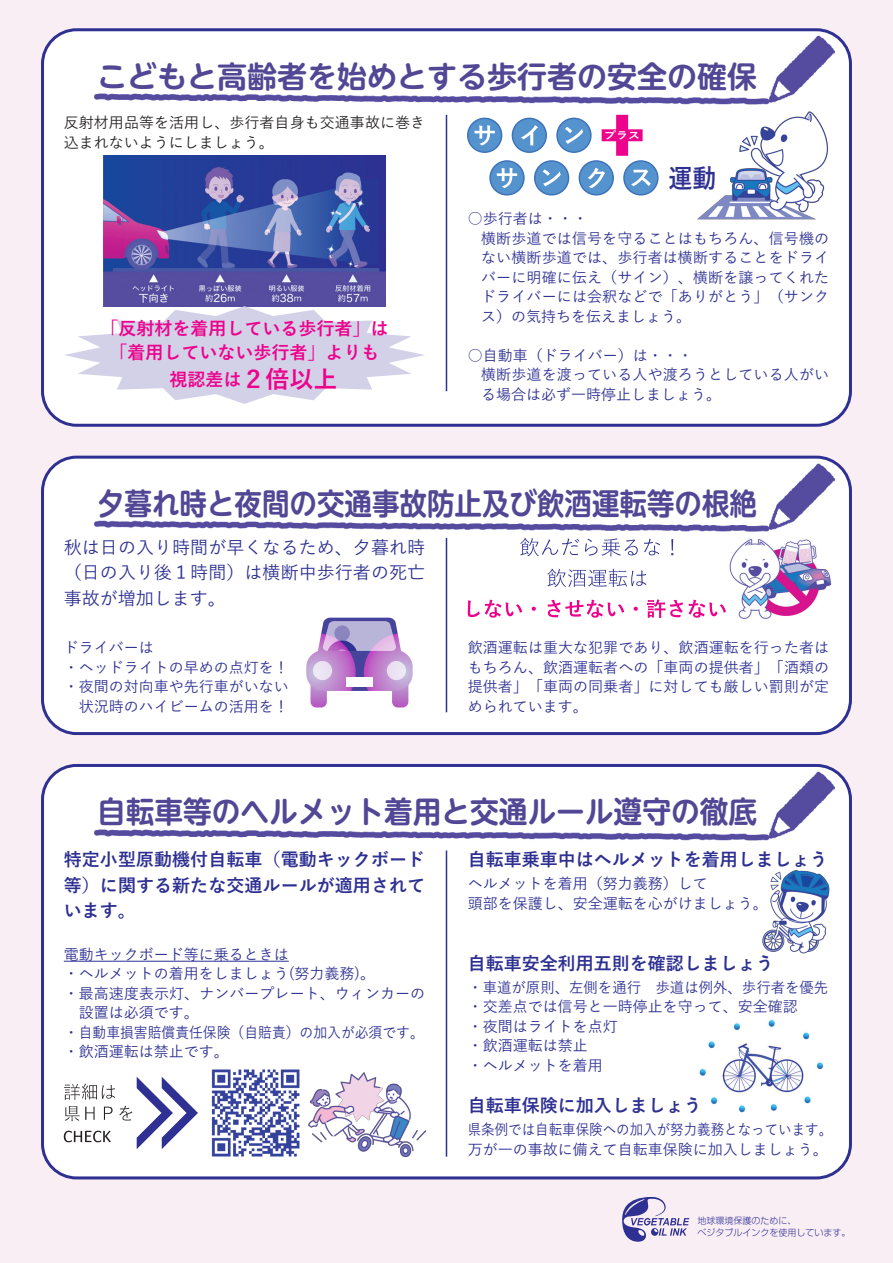
<style>
.page{position:relative;width:893px;height:1263px;background:#faeef5}
.page>*{position:absolute;margin:0;border:0;box-sizing:border-box;transform-origin:0 0}
.t1{font:700 30px "UD Shin M Go Pro De";color:#514795;scale:.92 1}
.t2{font:700 30px "UD Shin M Go Pro De";color:#514795;scale:.96 1}
.t3{font:700 30px "UD Shin M Go Pro De";color:#514795}
.t4{font:700 26.25px "Yu Go";color:#2e3092;scale:.91 1}
.t5{font:700 18px/25.5px "Yu Go";color:#2e3092;text-align:justify}
.t6{font:500 18px/25.5px "Yu Go";letter-spacing:.005em;color:#2e3092;text-align:justify}
.t7{font:700 18px/24px "Yu Go";color:#ed028c;text-align:center}
.t8{font:500 15px/19.5px "Yu Go";color:#2e3092}
.t9{font:500 15px/19.5px "Yu Go";color:#2e3092;scale:.9 1}
.t10{font:500 15px/19.5px "Yu Go";letter-spacing:.005em;color:#231f20}
.t11{font:700 10.2px "Yu Go";color:#fff;scale:1.18 1}
.t12{font:300 9px/12px "Shin Go Pro";color:#2e3092}
.s1{font-size:24px}
</style>
<div class="page">
<svg style="left:622px;top:1197px;width:67px;height:45px"></svg>
<div style="left:43px;top:30px;width:807px;height:395px;background:#fff;border-radius:34px"></div>
<div style="left:41px;top:28px;width:811px;height:399px;border:3px solid #2e3092;border-radius:34px"></div>
<img style="left:43px;top:30px;width:809px;height:87px">
<img style="left:103px;top:155px;width:283px;height:151px">
<img style="left:690px;top:92px;width:144px;height:128px">
<svg style="left:467px;top:118px;width:35px;height:35px"></svg>
<svg style="left:474px;top:125px;width:21px;height:20px"></svg>
<div style="left:512px;top:118px;width:35px;height:35px;background:#5593ce;border:1px solid #3c72b9;border-radius:50%"></div>
<svg style="left:521px;top:125px;width:17px;height:20px"></svg>
<div style="left:556px;top:118px;width:36px;height:35px;background:#5593ce;border:1px solid #3c72b9;border-radius:50%"></div>
<svg style="left:565px;top:127px;width:18px;height:17px"></svg>
<svg style="left:602px;top:115px;width:41px;height:41px"></svg>
<svg style="left:489px;top:160px;width:36px;height:36px"></svg>
<svg style="left:497px;top:168px;width:20px;height:20px"></svg>
<svg style="left:534px;top:160px;width:35px;height:36px"></svg>
<svg style="left:543px;top:169px;width:18px;height:17px"></svg>
<svg style="left:579px;top:160px;width:35px;height:36px"></svg>
<svg style="left:588px;top:168px;width:17px;height:20px"></svg>
<svg style="left:623px;top:160px;width:36px;height:36px"></svg>
<svg style="left:631px;top:170px;width:20px;height:16px"></svg>
<hr style="left:446px;top:115px;width:1px;height:276px;background:#2e3092">
<div style="left:43px;top:457px;width:807px;height:276px;background:#fff;border-radius:34px"></div>
<div style="left:41px;top:456px;width:811px;height:279px;border:3px solid #2e3092;border-radius:34px"></div>
<svg style="left:520px;top:544px;width:58px;height:12px"></svg>
<svg style="left:585px;top:544px;width:53px;height:12px"></svg>
<svg style="left:644px;top:544px;width:16px;height:11px"></svg>
<svg style="left:671px;top:544px;width:2px;height:11px"></svg>
<svg style="left:547px;top:569px;width:99px;height:18px"></svg>
<svg style="left:468px;top:600px;width:54px;height:18px"></svg>
<svg style="left:532px;top:607px;width:4px;height:4px"></svg>
<svg style="left:548px;top:600px;width:76px;height:18px"></svg>
<svg style="left:634px;top:607px;width:4px;height:4px"></svg>
<svg style="left:647px;top:599px;width:36px;height:19px"></svg>
<svg style="left:689px;top:600px;width:37px;height:18px"></svg>
<img style="left:43px;top:457px;width:809px;height:87px">
<img style="left:728px;top:526px;width:104px;height:93px">
<hr style="left:446px;top:538px;width:1px;height:174px;background:#2e3092">
<div style="left:43px;top:765px;width:807px;height:413px;background:#fff;border-radius:34px"></div>
<img style="left:43px;top:765px;width:809px;height:87px">
<hr style="left:446px;top:850px;width:1px;height:307px;background:#2e3092">
<hr style="left:64px;top:961px;width:225px;height:1px;background:#2e3092">
<img style="left:762px;top:869px;width:68px;height:85px">
<img style="left:699px;top:1020px;width:124px;height:92px">
<img style="left:309px;top:1073px;width:116px;height:84px">
<svg style="left:64px;top:1077px;width:134px;height:72px"></svg>
<img style="left:211px;top:1069px;width:89px;height:88px">
<svg style="left:64px;top:306px;width:361px;height:98px"></svg>
<svg style="left:321px;top:618px;width:77px;height:73px;background:#8d8ac2"></svg>
<div style="left:346px;top:677px;width:27px;height:10px;background:#fff"></div>
<svg style="left:276px;top:633px;width:80px;height:79px"></svg>
<svg style="left:364px;top:633px;width:79px;height:79px"></svg>
<p class="t3" style="left:97px;top:52px;width:661px">こどもと高齢者を始めとする歩行者の安全の確保</p>
<p class="t10" style="left:64px;top:111px;width:363px">反射材用品等を活用し、歩行者自身も交通事故に巻き込まれないようにしましょう。</p>
<p class="t11" style="left:604px;top:130px;width:32px">プラス</p>
<p class="t7" style="left:100px;top:317px;width:289px">「反射材を着用している歩行者」は「着用していない歩行者」よりも</p>
<p class="t7" style="left:151px;top:368px;width:188px">　視認差は<span class="s1">２倍以上</span></p>
<p class="t4" style="left:669px;top:163px;width:54px">運動</p>
<p class="t8" style="left:481px;top:207px;width:349px;text-indent:-13px">○歩行者は・・・<br>横断歩道では信号を守ることはもちろん、信号機のない横断歩道では、歩行者は横断することをドライバーに明確に伝え（サイン）、横断を譲ってくれたドライバーには会釈などで「ありがとう」（サンクス）の気持ちを伝えましょう。</p>
<p class="t8" style="left:481px;top:343px;width:349px;text-indent:-13px">○自動車（ドライバー）は・・・<br>横断歩道を渡っている人や渡ろうとしている人がいる場合は必ず一時停止しましょう。</p>
<p class="t1" style="left:97px;top:479px;width:719px">夕暮れ時と夜間の交通事故防止及び飲酒運転等の根絶</p>
<p class="t6" style="left:64px;top:532px;width:363px">秋は日の入り時間が早くなるため、夕暮れ時（日の入り後１時間）は横断中歩行者の死亡事故が増加します。</p>
<p class="t8" style="left:64px;top:636px;width:226px">ドライバーは<br>・ヘッドライトの早めの点灯を！・夜間の対向車や先行車がいない　状況時のハイビームの活用を！</p>
<p class="t8" style="left:468px;top:636px;width:363px;text-align:justify">飲酒運転は重大な犯罪であり、飲酒運転を行った者はもちろん、飲酒運転者への「車両の提供者」「酒類の提供者」「車両の同乗者」に対しても厳しい罰則が定められています。</p>
<p class="t2" style="left:97px;top:787px;width:689px">自転車等のヘルメット着用と交通ルール遵守の徹底</p>
<p class="t5" style="left:64px;top:847px;width:363px">特定小型原動機付自転車（電動キックボード等）に関する新たな交通ルールが適用されています。</p>
<p class="t8" style="left:64px;top:942px;width:226px">電動キックボード等に乗るときは</p>
<p class="t8" style="left:64px;top:962px;width:313px">・ヘルメットの着用をしましょう(努力義務)。</p>
<p class="t8" style="left:64px;top:981px;width:363px">・最高速度表示灯、ナンバープレート、ウィンカーの</p>
<p class="t8" style="left:79px;top:1001px;width:121px">設置は必須です。</p>
<p class="t8" style="left:64px;top:1020px;width:362px">・自動車損害賠償責任保険（自賠責）の加入が必須です。</p>
<p class="t8" style="left:64px;top:1040px;width:166px">・飲酒運転は禁止です。</p>
<p class="t5" style="left:468px;top:847px;width:361px">自転車乗車中はヘルメットを着用しましょう</p>
<p class="t8" style="left:468px;top:872px;width:301px">ヘルメットを着用（努力義務）して<br>頭部を保護し、安全運転を心がけましょう。</p>
<p class="t5" style="left:468px;top:951px;width:307px">自転車安全利用五則を確認しましょう</p>
<p class="t8" style="left:468px;top:975px;width:362px">・車道が原則、左側を通行　歩道は例外、歩行者を優先・交差点では信号と一時停止を守って、安全確認<br>・夜間はライトを点灯<br>・飲酒運転は禁止<br>・ヘルメットを着用</p>
<p class="t5" style="left:468px;top:1093px;width:235px">自転車保険に加入しましょう</p>
<p class="t9" style="left:468px;top:1118px;width:406px">県条例では自転車保険への加入が努力義務となっています。万が一の事故に備えて自転車保険に加入しましょう。</p>
<p class="t12" style="left:697px;top:1214px;width:154px">地球環境保護のために、<br>ベジタブルインクを使用しています。</p>
</div>
